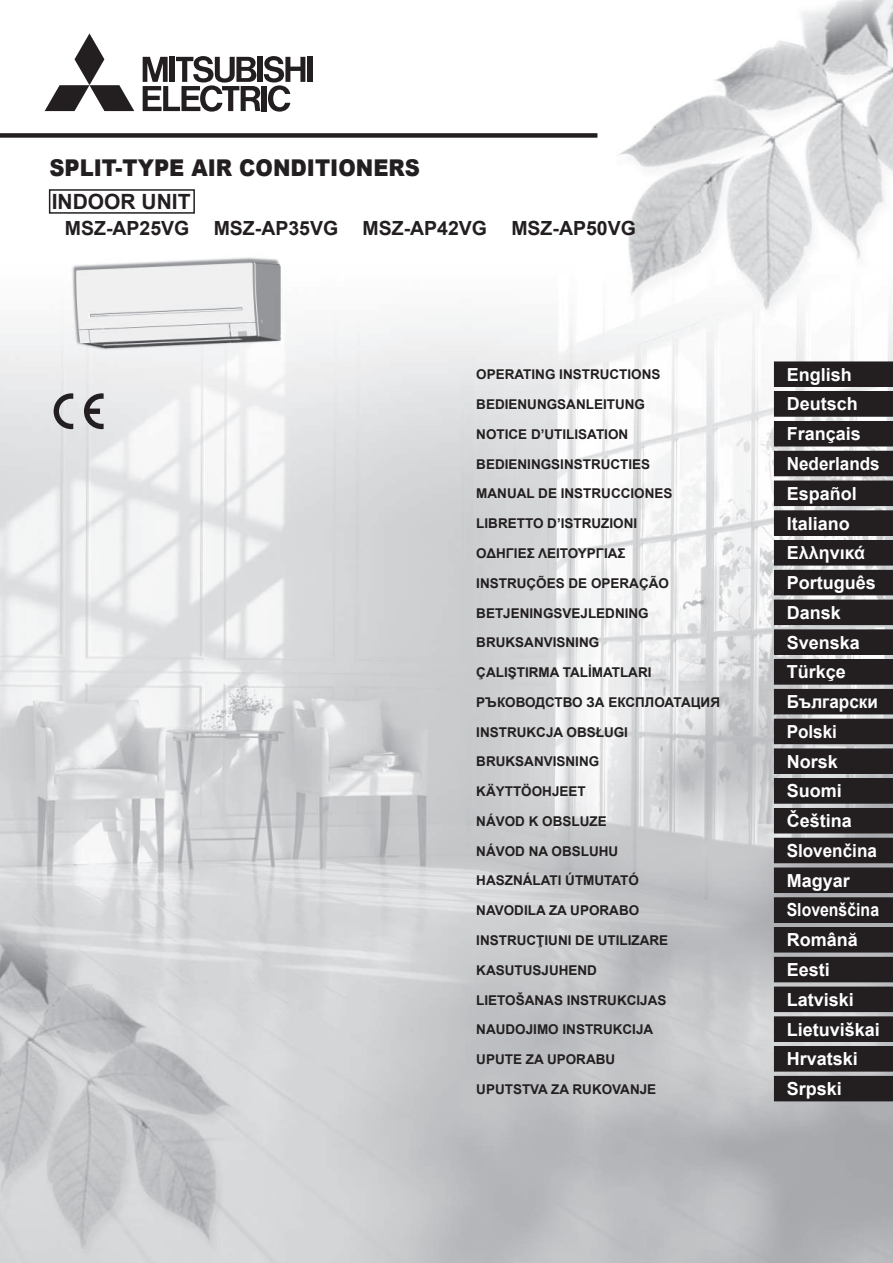
<style>
.page{position:relative;width:893px;height:1263px;background:#fff}
.page>*{position:absolute;margin:0;border:0;box-sizing:border-box;transform-origin:0 0}
.t1{font:900 23.1px "Arial";color:#231f20;scale:.91 1}
.t2{font:700 21px "Arial";color:#231f20}
.t3{font:700 19.5px "Arial";color:#231f20}
.t4{font:700 18px/29.7px "Arial";color:#fff}
.t5{font:700 13.5px "Arial";color:#231f20}
</style>
<div class="page">
<img style="left:0;top:0;width:893px;height:1263px">
<div style="left:49px;top:189px;width:146px;height:25px;border:2px solid #231f20"></div>
<svg style="left:45px;top:33px;width:89px;height:78px"></svg>
<div style="left:307px;top:57px;width:6px;height:25px;background:#231f20"></div>
<svg style="left:143px;top:56px;width:162px;height:56px"></svg>
<svg style="left:54px;top:393px;width:19px;height:36px"></svg>
<svg style="left:84px;top:393px;width:20px;height:36px"></svg>
<div style="left:0;top:133px;width:597px;height:5px;background:#231f20"></div>
<svg style="left:774px;top:361px;width:119px;height:740px;background:#3b3739"></svg>
<h1 class="t1" style="left:49px;top:151px;width:409px">SPLIT-TYPE AIR CONDITIONERS</h1>
<h2 class="t2" style="left:52px;top:188px;width:140px">INDOOR UNIT</h2>
<h3 class="t3" style="left:65px;top:215px;width:573px">MSZ-AP25VG MSZ-AP35VG MSZ-AP42VG MSZ-AP50VG</h3>
<p class="t5" style="left:476px;top:366px;width:186px">OPERATING INSTRUCTIONS</p>
<h3 class="t4" style="left:787px;top:360px;width:67px">English</h3>
<p class="t5" style="left:476px;top:395px;width:170px">BEDIENUNGSANLEITUNG</p>
<p class="t5" style="left:476px;top:425px;width:153px">NOTICE D’UTILISATION</p>
<p class="t5" style="left:476px;top:455px;width:176px">BEDIENINGSINSTRUCTIES</p>
<p class="t5" style="left:476px;top:485px;width:198px">MANUAL DE INSTRUCCIONES</p>
<p class="t5" style="left:476px;top:514px;width:163px">LIBRETTO D’ISTRUZIONI</p>
<p class="t5" style="left:476px;top:544px;width:151px">ΟΔΗΓΙΕΣ ΛΕΙΤΟΥΡΓΙΑΣ</p>
<p class="t5" style="left:476px;top:574px;width:194px">INSTRUÇÕES DE OPERAÇÃO</p>
<p class="t5" style="left:476px;top:604px;width:174px">BETJENINGSVEJLEDNING</p>
<p class="t5" style="left:476px;top:633px;width:124px">BRUKSANVISNING</p>
<p class="t5" style="left:476px;top:663px;width:177px">ÇALIŞTIRMA TALİMATLARI</p>
<p class="t5" style="left:476px;top:693px;width:245px">РЪКОВОДСТВО ЗА ЕКСПЛОАТАЦИЯ</p>
<p class="t5" style="left:476px;top:723px;width:153px">INSTRUKCJA OBSŁUGI</p>
<p class="t5" style="left:476px;top:753px;width:124px">BRUKSANVISNING</p>
<p class="t5" style="left:476px;top:782px;width:111px">KÄYTTÖOHJEET</p>
<p class="t5" style="left:476px;top:812px;width:132px">NÁVOD K OBSLUZE</p>
<p class="t5" style="left:476px;top:842px;width:143px">NÁVOD NA OBSLUHU</p>
<p class="t5" style="left:476px;top:872px;width:164px">HASZNÁLATI ÚTMUTATÓ</p>
<p class="t5" style="left:476px;top:901px;width:164px">NAVODILA ZA UPORABO</p>
<p class="t5" style="left:476px;top:931px;width:193px">INSTRUCŢIUNI DE UTILIZARE</p>
<p class="t5" style="left:476px;top:961px;width:122px">KASUTUSJUHEND</p>
<p class="t5" style="left:476px;top:991px;width:192px">LIETOŠANAS INSTRUKCIJAS</p>
<p class="t5" style="left:476px;top:1020px;width:178px">NAUDOJIMO INSTRUKCIJA</p>
<p class="t5" style="left:476px;top:1050px;width:140px">UPUTE ZA UPORABU</p>
<p class="t5" style="left:476px;top:1080px;width:182px">UPUTSTVA ZA RUKOVANJE</p>
<h3 class="t4" style="left:787px;top:390px;width:95px">Deutsch<br>Français<br>Nederlands<br>Español<br>Italiano<br>Ελληνικά<br>Português<br>Dansk<br>Svenska<br>Türkçe<br>Български<br>Polski<br>Norsk<br>Suomi<br>Čeština<br>Slovenčina<br>Magyar<br>Slovenščina<br>Română<br>Eesti<br>Latviski<br>Lietuviškai<br>Hrvatski<br>Srpski</h3>
</div>
